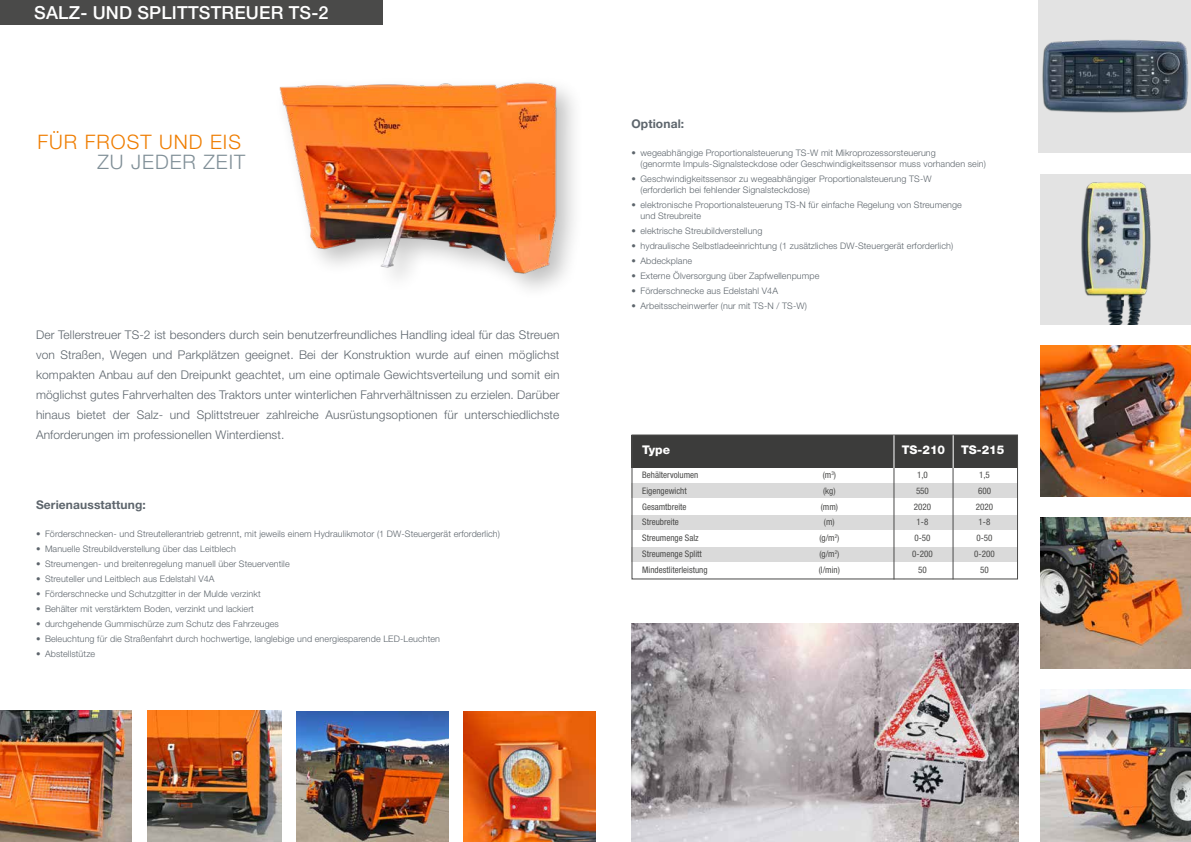
<style>
.page{position:relative;width:1191px;height:842px;background:#fff}
.page>*{position:absolute;margin:0;border:0;box-sizing:border-box;transform-origin:0 0}
.t1{font:300 20px "Helvetica Neue LT Pro";letter-spacing:.05em;color:#ef7d00}
.t2{font:300 20px "Helvetica Neue LT Pro";letter-spacing:.05em;color:#808f97}
.t3{font:500 18px "Helvetica Neue LT Pro";letter-spacing:.01em;color:#fff}
.t4{font:300 12px/20px "Helvetica Neue LT Pro";letter-spacing:.01em;color:#5d656c;text-align:justify}
.t5{font:700 12px "Helvetica Neue LT Pro";letter-spacing:.01em;color:#5d656c}
.t6{font:800 12px "Helvetica Neue LT Pro";color:#fff}
.t7{font:300 9px/11px "Helvetica Neue LT Pro";letter-spacing:.01em;color:#5d656c}
.t8{font:condensed 9px "Helvetica Neue LT Pro";color:#4a4a49}
</style>
<div class="page">
<div style="left:1038px;top:0;width:153px;height:152px;background:#e3e3e3"></div>
<img style="left:1042px;top:40px;width:147px;height:73px">
<div style="left:1040px;top:174px;width:151px;height:150px;background:#e3e3e3"></div>
<img style="left:1081px;top:182px;width:70px;height:142px">
<img style="left:1040px;top:346px;width:151px;height:150px">
<img style="left:1040px;top:518px;width:151px;height:150px">
<img style="left:1040px;top:690px;width:151px;height:152px">
<img style="left:463px;top:711px;width:132px;height:131px">
<img style="left:147px;top:710px;width:134px;height:132px">
<img style="left:0;top:710px;width:132px;height:132px">
<div style="left:0;top:0;width:383px;height:24px;background:#4a4a49"></div>
<img style="left:631px;top:623px;width:387px;height:219px">
<div style="left:632px;top:484px;width:386px;height:14px;background:#dadada"></div>
<div style="left:632px;top:515px;width:386px;height:15px;background:#dadada"></div>
<div style="left:632px;top:547px;width:386px;height:14px;background:#dadada"></div>
<div style="left:632px;top:435px;width:386px;height:33px;background:#3c3c3b"></div>
<div style="left:631px;top:434px;width:387px;height:145px;border:1px solid #4a4a49"></div>
<hr style="left:893px;top:459px;width:1px;height:120px;background:#4a4a49">
<hr style="left:952px;top:459px;width:1px;height:120px;background:#4a4a49">
<hr style="left:893px;top:435px;width:1px;height:33px;background:#fff">
<hr style="left:952px;top:435px;width:1px;height:33px;background:#fff">
<img style="left:279px;top:82px;width:295px;height:207px">
<img style="left:296px;top:711px;width:152px;height:131px">
<h2 class="t3" style="left:34px;top:2px;width:296px">SALZ- UND SPLITTSTREUER TS-2</h2>
<h1 class="t1" style="left:37px;top:129px;width:205px">FÜR FROST UND EIS</h1>
<h1 class="t2" style="left:97px;top:149px;width:149px">ZU JEDER ZEIT</h1>
<p class="t4" style="left:36px;top:325px;width:525px">Der Tellerstreuer TS-2 ist besonders durch sein benutzerfreundliches Handling ideal für das Streuen von Straßen, Wegen und Parkplätzen geeignet. Bei der Konstruktion wurde auf einen möglichst kompakten Anbau auf den Dreipunkt geachtet, um eine optimale Gewichtsverteilung und somit ein möglichst gutes Fahrverhalten des Traktors unter winterlichen Fahrverhältnissen zu erzielen. Darüber hinaus bietet der Salz- und Splittstreuer zahlreiche Ausrüstungsoptionen für unterschiedlichste Anforderungen im professionellen Winterdienst.</p>
<h3 class="t5" style="left:36px;top:497px;width:111px">Serienausstattung:</h3>
<p class="t7" style="left:36px;top:528px;width:465px">• Förderschnecken- und Streutellerantrieb getrennt, mit jeweils einem Hydraulikmotor (1 DW-Steuergerät erforderlich)</p>
<p class="t7" style="left:36px;top:543px;width:201px">• Manuelle Streubildverstellung über das Leitblech</p>
<p class="t7" style="left:36px;top:558px;width:255px">• Streumengen- und breitenregelung manuell über Steuerventile</p>
<p class="t7" style="left:36px;top:573px;width:180px">• Streuteller und Leitblech aus Edelstahl V4A</p>
<p class="t7" style="left:36px;top:588px;width:226px">• Förderschnecke und Schutzgitter in der Mulde verzinkt</p>
<p class="t7" style="left:36px;top:603px;width:219px">• Behälter mit verstärktem Boden, verzinkt und lackiert</p>
<p class="t7" style="left:36px;top:618px;width:244px">• durchgehende Gummischürze zum Schutz des Fahrzeuges</p>
<p class="t7" style="left:36px;top:633px;width:405px">• Beleuchtung für die Straßenfahrt durch hochwertige, langlebige und energiesparende LED-Leuchten</p>
<p class="t7" style="left:36px;top:648px;width:61px">• Abstellstütze</p>
<h3 class="t5" style="left:631px;top:116px;width:54px">Optional:</h3>
<p class="t7" style="left:640px;top:147px;width:347px;text-indent:-9px">• wegeabhängige Proportionalsteuerung TS-W mit Mikroprozessorsteuerung<br>(genormte Impuls-Signalsteckdose oder Geschwindigkeitssensor muss vorhanden sein)</p>
<p class="t7" style="left:640px;top:173px;width:293px;text-indent:-9px">• Geschwindigkeitssensor zu wegeabhängiger Proportionalsteuerung TS-W (erforderlich bei fehlender Signalsteckdose)</p>
<p class="t7" style="left:640px;top:199px;width:323px;text-indent:-9px">• elektronische Proportionalsteuerung TS-N für einfache Regelung von Streumenge und Streubreite</p>
<p class="t7" style="left:631px;top:225px;width:132px">• elektrische Streubildverstellung</p>
<p class="t7" style="left:631px;top:240px;width:323px">• hydraulische Selbstladeeinrichtung (1 zusätzliches DW-Steuergerät erforderlich)</p>
<p class="t7" style="left:631px;top:255px;width:62px">• Abdeckplane</p>
<p class="t7" style="left:631px;top:270px;width:189px">• Externe Ölversorgung über Zapfwellenpumpe</p>
<p class="t7" style="left:631px;top:285px;width:148px">• Förderschnecke aus Edelstahl V4A</p>
<p class="t7" style="left:631px;top:300px;width:177px">• Arbeitsscheinwerfer (nur mit TS-N / TS-W)</p>
<h3 class="t6" style="left:642px;top:442px;width:29px">Type</h3>
<h3 class="t6" style="left:901px;top:442px;width:45px">TS-210</h3>
<h3 class="t6" style="left:961px;top:442px;width:45px">TS-215</h3>
<p class="t8" style="left:642px;top:470px;width:58px">Behältervolumen</p>
<p class="t8" style="left:822px;top:470px;width:15px">(m<sup>3</sup>)</p>
<p class="t8" style="left:642px;top:485px;width:46px">Eigengewicht</p>
<p class="t8" style="left:823px;top:485px;width:14px">(kg)</p>
<p class="t8" style="left:642px;top:501px;width:46px">Gesamtbreite</p>
<p class="t8" style="left:820px;top:501px;width:19px">(mm)</p>
<p class="t8" style="left:642px;top:517px;width:38px">Streubreite</p>
<p class="t8" style="left:824px;top:517px;width:12px">(m)</p>
<p class="t8" style="left:642px;top:533px;width:58px">Streumenge Salz</p>
<p class="t8" style="left:819px;top:533px;width:22px">(g/m<sup>2</sup>)</p>
<p class="t8" style="left:642px;top:549px;width:61px">Streumenge Splitt</p>
<p class="t8" style="left:819px;top:549px;width:22px">(g/m<sup>2</sup>)</p>
<p class="t8" style="left:642px;top:564px;width:67px">Mindestliterleistung</p>
<p class="t8" style="left:818px;top:564px;width:23px">(l/min)</p>
<p class="t8" style="left:917px;top:470px;width:12px">1,0</p>
<p class="t8" style="left:979px;top:470px;width:12px">1,5</p>
<p class="t8" style="left:916px;top:485px;width:14px">550</p>
<p class="t8" style="left:978px;top:485px;width:14px">600</p>
<p class="t8" style="left:913px;top:501px;width:19px">2020</p>
<p class="t8" style="left:975px;top:501px;width:19px">2020</p>
<p class="t8" style="left:916px;top:517px;width:13px">1-8</p>
<p class="t8" style="left:978px;top:517px;width:13px">1-8</p>
<p class="t8" style="left:914px;top:533px;width:18px">0-50</p>
<p class="t8" style="left:976px;top:533px;width:18px">0-50</p>
<p class="t8" style="left:912px;top:549px;width:22px">0-200</p>
<p class="t8" style="left:974px;top:549px;width:22px">0-200</p>
<p class="t8" style="left:918px;top:564px;width:10px">50</p>
<p class="t8" style="left:980px;top:564px;width:10px">50</p>
</div>
